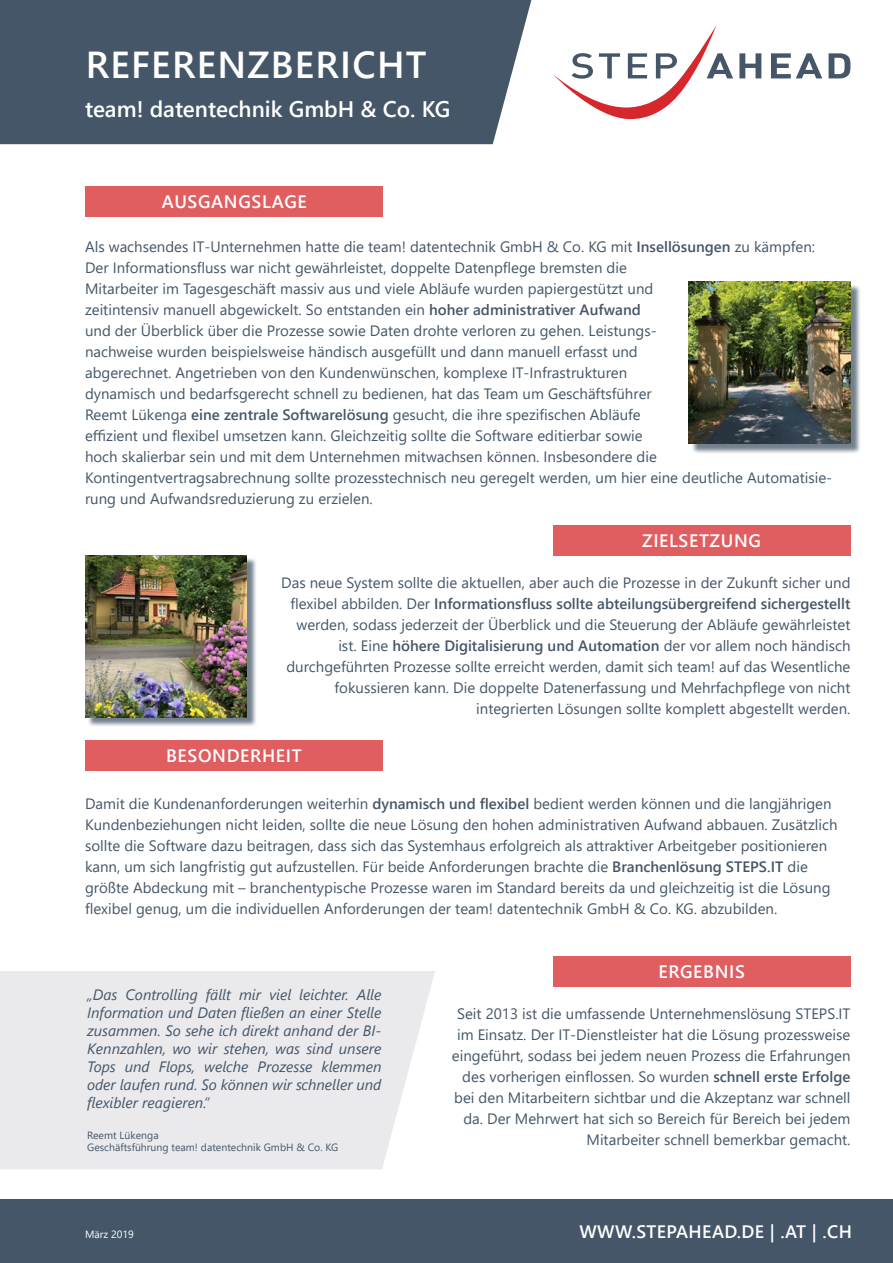
<style>
.page{position:relative;width:893px;height:1263px;background:#fff}
.page>*{position:absolute;margin:0;border:0;box-sizing:border-box;transform-origin:0 0}
.t1{font:600 37.5px "Segoe UI";letter-spacing:.035em;color:#fff}
.t2{font:600 22.5px "Segoe UI";color:#fff}
.t3{font:600 18px "Segoe UI";letter-spacing:.035em;color:#fff}
.t4{font:15px/21px "Segoe UI";color:#445667}
.t5{font:italic 15px/18px "Segoe UI";color:#445667;text-align:justify}
.t6{font:10.5px/12.6px "Segoe UI";color:#445667}
.t7{font:10.5px "Segoe UI";color:#fff}
.s1{font-weight:600}
</style>
<div class="page">
<div style="left:0;top:0;width:532px;height:144px;background:#445667"></div>
<svg style="left:553px;top:25px;width:269px;height:94px"></svg>
<svg style="left:829px;top:53px;width:21px;height:25px"></svg>
<div style="left:0;top:1199px;width:893px;height:64px;background:#445667"></div>
<div style="left:86px;top:187px;width:297px;height:30px;background:#e05d60"></div>
<div style="left:691px;top:284px;width:169px;height:169px;background:#445667;opacity:.75"></div>
<img style="left:689px;top:282px;width:161px;height:161px">
<div style="left:553px;top:525px;width:297px;height:30px;background:#e05d60"></div>
<div style="left:87px;top:558px;width:170px;height:169px;background:#445667;opacity:.75"></div>
<img style="left:85px;top:555px;width:162px;height:162px">
<div style="left:85px;top:740px;width:298px;height:30px;background:#e05d60"></div>
<div style="left:553px;top:956px;width:297px;height:30px;background:#e05d60"></div>
<div style="left:0;top:971px;width:435px;height:198px;background:#eaeaed"></div>
<h1 class="t1" style="left:86px;top:30px;width:342px">REFERENZBERICHT</h1>
<h2 class="t2" style="left:85px;top:88px;width:367px">team! datentechnik GmbH &amp; Co. KG</h2>
<p class="t3" style="left:162px;top:185px;width:146px">AUSGANGSLAGE</p>
<p class="t4" style="left:85px;top:235px;width:749px">Als wachsendes IT-Unternehmen hatte die team! datentechnik GmbH &amp; Co. KG mit <span class="s1">Insellösungen</span> zu kämpfen:<br>Der Informationsfluss war nicht gewährleistet, doppelte Datenpflege bremsten die<br>Mitarbeiter im Tagesgeschäft massiv aus und viele Abläufe wurden papiergestützt und<br>zeitintensiv manuell abgewickelt. So entstanden ein <span class="s1">hoher administrativer Aufwand<br></span>und der Überblick über die Prozesse sowie Daten drohte verloren zu gehen. Leistungs-<br>nachweise wurden beispielsweise händisch ausgefüllt und dann manuell erfasst und<br>abgerechnet. Angetrieben von den Kundenwünschen, komplexe IT-Infrastrukturen<br>dynamisch und bedarfsgerecht schnell zu bedienen, hat das Team um Geschäftsführer<br>Reemt Lükenga <span class="s1">eine zentrale Softwarelösung</span> gesucht, die ihre spezifischen Abläufe<br>effizient und flexibel umsetzen kann. Gleichzeitig sollte die Software editierbar sowie<br>hoch skalierbar sein und mit dem Unternehmen mitwachsen können. Insbesondere die Kontingentvertragsabrechnung sollte prozesstechnisch neu geregelt werden, um hier eine deutliche Automatisie&shy;rung und Aufwandsreduzierung zu erzielen.</p>
<p class="t3" style="left:642px;top:524px;width:120px">ZIELSETZUNG</p>
<p class="t4" style="left:281px;top:571px;width:571px;text-align:right">Das neue System sollte die aktuellen, aber auch die Prozesse in der Zukunft sicher und flexibel abbilden. Der <span class="s1">Informationsfluss sollte abteilungsübergreifend sichergestellt </span>werden, sodass jederzeit der Überblick und die Steuerung der Abläufe gewährleistet ist. Eine <span class="s1">höhere Digitalisierung und Automation</span> der vor allem noch händisch durchgeführten Prozesse sollte erreicht werden, damit sich team! auf das Wesentliche fokussieren kann. Die doppelte Datenerfassung und Mehrfachpflege von nicht integrierten Lösungen sollte komplett abgestellt werden.</p>
<p class="t3" style="left:166px;top:739px;width:137px">BESONDERHEIT</p>
<p class="t4" style="left:85px;top:791px;width:754px">Damit die Kundenanforderungen weiterhin <span class="s1">dynamisch und flexibel</span> bedient werden können und die langjährigen Kundenbeziehungen nicht leiden, sollte die neue Lösung den hohen administrativen Aufwand abbauen. Zusätzlich sollte die Software dazu beitragen, dass sich das Systemhaus erfolgreich als attraktiver Arbeitgeber positionieren kann, um sich langfristig gut aufzustellen. Für beide Anforderungen brachte die <span class="s1">Branchenlösung STEPS.IT</span> die größte Abdeckung mit – branchentypische Prozesse waren im Standard bereits da und gleichzeitig ist die Lösung flexibel genug, um die individuellen Anforderungen der team! datentechnik GmbH &amp; Co. KG. abzubilden.</p>
<p class="t5" style="left:87px;top:983px;width:296px">„Das Controlling fällt mir viel leichter. Alle Information und Daten fließen an einer Stelle zusammen. So sehe ich direkt anhand der BI-Kennzahlen, wo wir stehen, was sind unsere Tops und Flops, welche Prozesse klemmen oder laufen rund. So können wir schneller und flexibler reagieren.“</p>
<p class="t6" style="left:87px;top:1128px;width:253px">Reemt Lükenga<br>Geschäftsführung team! datentechnik GmbH &amp; Co. KG</p>
<p class="t7" style="left:85px;top:1224px;width:50px">März 2019</p>
<p class="t3" style="left:658px;top:954px;width:88px">ERGEBNIS</p>
<p class="t4" style="left:452px;top:1001px;width:400px;text-align:right">Seit 2013 ist die umfassende Unternehmenslösung STEPS.IT im Einsatz. Der IT-Dienstleister hat die Lösung prozessweise eingeführt, sodass bei jedem neuen Prozess die Erfahrungen des vorherigen einflossen. So wurden <span class="s1">schnell erste Erfolge </span>bei den Mitarbeitern sichtbar und die Akzeptanz war schnell da. Der Mehrwert hat sich so Bereich für Bereich bei jedem Mitarbeiter schnell bemerkbar gemacht.</p>
<p class="t3" style="left:580px;top:1214px;width:274px">WWW.STEPAHEAD.DE | .AT | .CH</p>
</div>
